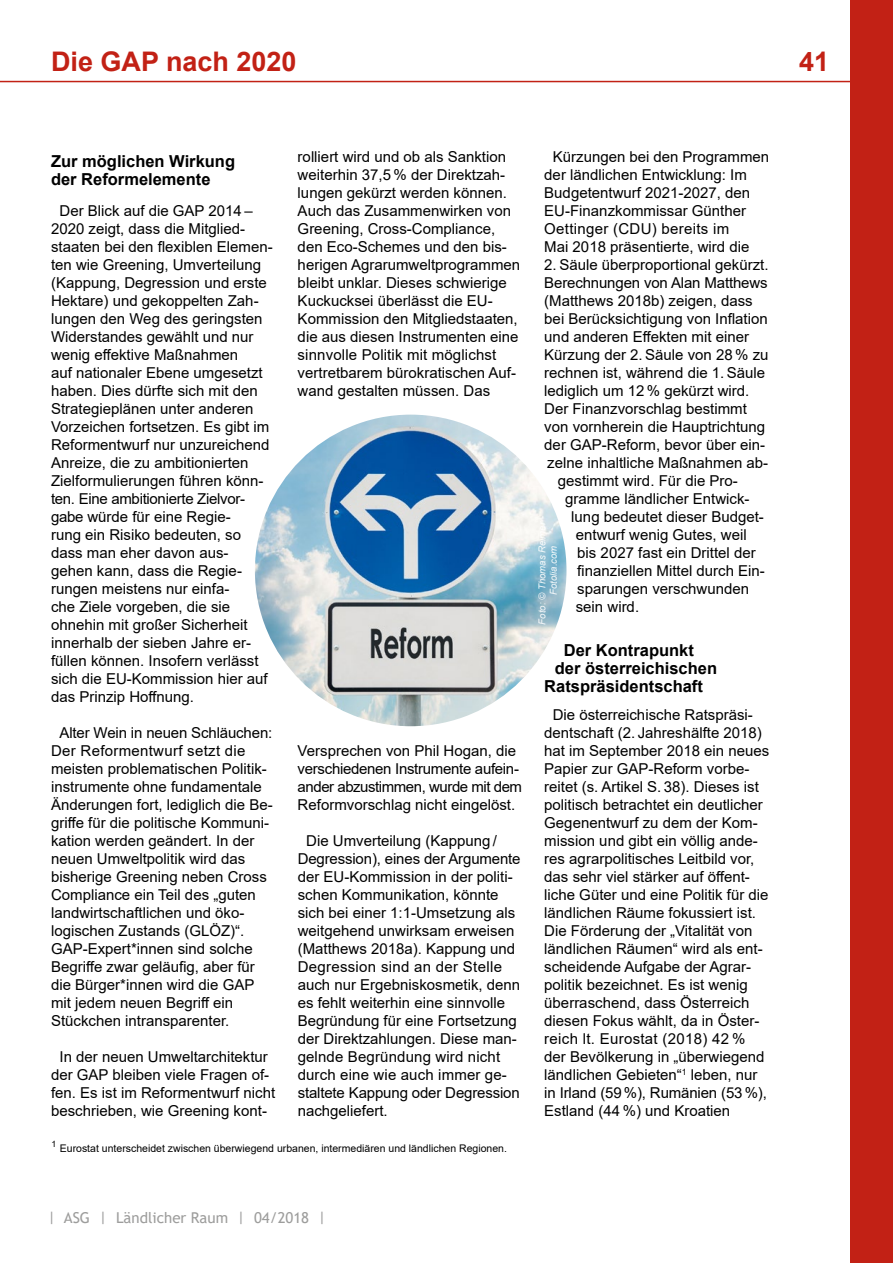
<style>
.page{position:relative;width:893px;height:1263px;background:#fff}
.page>*{position:absolute;margin:0;border:0;box-sizing:border-box;transform-origin:0 0}
.t1{font:700 27px "Arial";color:#c22115}
.t2{font:700 16.5px/18px "Arial";color:#000}
.t3{font:15px/18px "Arial";color:#000}
.t4{font:15px/18px "Arial";letter-spacing:-.02em;color:#000}
.t5{font:15px "Trebuchet MS";color:#9d9d9c}
.t6{font:10.5px "Arial";color:#000}
.t7{font:italic 9.6px/11.6px "Arial";color:#fff;text-align:center}
.t8{font:8.7px "Arial";color:#000}
</style>
<div class="page">
<div style="left:850px;top:0;width:43px;height:1263px;background:#c22115"></div>
<hr style="left:0;top:81px;width:893px;height:1px;background:#c22115">
<img style="left:255px;top:415px;width:311px;height:311px;border-radius:156px">
<h1 class="t1" style="left:51px;top:42px;width:247px">Die GAP nach 2020</h1>
<h1 class="t1" style="left:799px;top:42px;width:32px">41</h1>
<p class="t2" style="left:51px;top:152px;width:186px">Zur möglichen Wirkung der Reformelemente</p>
<p class="t3" style="left:51px;top:202px;width:223px;text-indent:9px">Der Blick auf die GAP 2014 –<br>2020 zeigt, dass die Mitglied&shy;staaten bei den flexiblen Elemen&shy;ten wie Greening, Umverteilung (Kappung, Degression und erste<br>Hektare) und gekoppelten Zah&shy;lungen den Weg des geringsten<br>Widerstandes gewählt und nur wenig effektive Maßnahmen<br>auf nationaler Ebene umgesetzt haben. Dies dürfte sich mit den<br>Strategieplänen unter anderen<br>Vorzeichen fortsetzen. Es gibt im<br>Reformentwurf nur unzureichend<br>Anreize, die zu ambitionierten<br>Zielformulierungen führen könn&shy;ten. Eine ambitionierte Zielvor&shy;gabe würde für eine Regie-<br>rung ein Risiko bedeuten, so dass man eher davon aus&shy;gehen kann, dass die Regie&shy;rungen meistens nur einfa-<br>che Ziele vorgeben, die sie ohnehin mit großer Sicherheit innerhalb der sieben Jahre er&shy;füllen können. Insofern verlässt sich die EU-Kommission hier auf das Prinzip Hoffnung.</p>
<p class="t3" style="left:51px;top:724px;width:223px;text-indent:9px">Alter Wein in neuen Schläuchen:<br>Der Reformentwurf setzt die meisten problematischen Politik&shy;instrumente ohne fundamentale<br>Änderungen fort, lediglich die Be&shy;griffe für die politische Kommuni&shy;kation werden geändert. In der neuen Umweltpolitik wird das bisherige Greening neben Cross<br>Compliance ein Teil des „guten landwirtschaftlichen und öko&shy;logischen Zustands (GLÖZ)“.<br>GAP-Expert*innen sind solche<br>Begriffe zwar geläufig, aber für die Bürger*innen wird die GAP mit jedem neuen Begriff ein<br>Stückchen intransparenter.</p>
<p class="t3" style="left:51px;top:1048px;width:226px;text-align:center">In der neuen Umweltarchitektur der GAP bleiben viele Fragen of&shy;fen. Es ist im Reformentwurf nicht beschrieben, wie Greening kont-</p>
<p class="t3" style="left:298px;top:148px;width:224px">rolliert wird und ob als Sanktion weiterhin 37,5 % der Direktzah&shy;lungen gekürzt werden können.<br>Auch das Zusammenwirken von<br>Greening, Cross-Compliance, den Eco-Schemes und den bis&shy;herigen Agrarumweltprogrammen bleibt unklar. Dieses schwierige<br>Kuckucksei überlässt die EU-<br>Kommission den Mitgliedstaaten, die aus diesen Instrumenten eine sinnvolle Politik mit möglichst vertretbarem bürokratischen Auf&shy;wand gestalten müssen. Das</p>
<p class="t4" style="left:298px;top:742px;width:226px">Versprechen von Phil Hogan, die verschiedenen Instrumente aufein&shy;ander abzustimmen, wurde mit dem Reformvorschlag nicht eingelöst.</p>
<p class="t3" style="left:298px;top:832px;width:224px;text-indent:8px">Die Umverteilung (Kappung /<br>Degression), eines der Argumente der EU-Kommission in der politi&shy;schen Kommunikation, könnte sich bei einer 1:1-Umsetzung als weitgehend unwirksam erweisen (Matthews 2018a). Kappung und<br>Degression sind an der Stelle auch nur Ergebniskosmetik, denn es fehlt weiterhin eine sinnvolle<br>Begründung für eine Fortsetzung der Direktzahlungen. Diese man&shy;gelnde Begründung wird nicht durch eine wie auch immer ge&shy;staltete Kappung oder Degression nachgeliefert.</p>
<p class="t8" style="left:51px;top:1138px;width:6px">1</p>
<p class="t6" style="left:60px;top:1141px;width:449px">Eurostat unterscheidet zwischen überwiegend urbanen, intermediären und ländlichen Regionen.</p>
<p class="t3" style="left:544px;top:148px;width:226px;text-indent:9px">Kürzungen bei den Programmen der ländlichen Entwicklung: Im<br>Budgetentwurf 2021-2027, den<br>EU-Finanzkommissar Günther<br>Oettinger (CDU) bereits im<br>Mai 2018 präsentierte, wird die</p>
<p class="t3" style="left:544px;top:256px;width:226px">2. Säule überproportional gekürzt.</p>
<p class="t3" style="left:544px;top:274px;width:225px">Berechnungen von Alan Matthews</p>
<p class="t3" style="left:544px;top:292px;width:210px">(Matthews 2018b) zeigen, dass</p>
<p class="t3" style="left:544px;top:310px;width:225px">bei Berücksichtigung von Inflation</p>
<p class="t3" style="left:544px;top:328px;width:206px">und anderen Effekten mit einer</p>
<p class="t3" style="left:544px;top:346px;width:226px">Kürzung der 2. Säule von 28 % zu</p>
<p class="t3" style="left:544px;top:364px;width:222px">rechnen ist, während die 1. Säule</p>
<p class="t3" style="left:544px;top:382px;width:207px">lediglich um 12 % gekürzt wird.</p>
<p class="t3" style="left:544px;top:400px;width:204px">Der Finanzvorschlag bestimmt</p>
<p class="t3" style="left:544px;top:418px;width:222px">von vornherein die Hauptrichtung</p>
<p class="t3" style="left:544px;top:436px;width:222px">der GAP-Reform, bevor über ein-</p>
<p class="t3" style="left:547px;top:454px;width:222px">zelne inhaltliche Maßnahmen ab-</p>
<p class="t3" style="left:558px;top:472px;width:182px">gestimmt wird. Für die Pro-</p>
<p class="t3" style="left:565px;top:490px;width:186px">gramme ländlicher Entwick-</p>
<p class="t3" style="left:571px;top:508px;width:193px">lung bedeutet dieser Budget-</p>
<p class="t3" style="left:576px;top:526px;width:172px">entwurf wenig Gutes, weil</p>
<p class="t3" style="left:577px;top:544px;width:180px">bis 2027 fast ein Drittel der</p>
<p class="t3" style="left:577px;top:562px;width:189px">finanziellen Mittel durch Ein-</p>
<p class="t3" style="left:577px;top:580px;width:173px">sparungen verschwunden</p>
<p class="t3" style="left:576px;top:598px;width:65px">sein wird.</p>
<p class="t2" style="left:564px;top:641px;width:132px">Der Kontrapunkt</p>
<p class="t2" style="left:555px;top:659px;width:164px">der österreichischen</p>
<p class="t2" style="left:544px;top:677px;width:160px">Ratspräsidentschaft</p>
<p class="t3" style="left:544px;top:706px;width:226px;text-indent:9px">Die österreichische Ratspräsi&shy;dentschaft (2. Jahreshälfte 2018) hat im September 2018 ein neues<br>Papier zur GAP-Reform vorbe&shy;reitet (s. Artikel S. 38). Dieses ist politisch betrachtet ein deutlicher<br>Gegenentwurf zu dem der Kom&shy;mission und gibt ein völlig ande&shy;res agrarpolitisches Leitbild vor, das sehr viel stärker auf öffent&shy;liche Güter und eine Politik für die ländlichen Räume fokussiert ist.<br>Die Förderung der „Vitalität von ländlichen Räumen“ wird als ent&shy;scheidende Aufgabe der Agrar&shy;politik bezeichnet. Es ist wenig überraschend, dass Österreich diesen Fokus wählt, da in Öster&shy;reich lt. Eurostat (2018) 42 % der Bevölkerung in „überwiegend ländlichen Gebieten“<sup>1</sup> leben, nur in Irland (59 %), Rumänien (53 %),<br>Estland (44 %) und Kroatien</p>
<p class="t7" style="left:536px;top:625px;width:110px;rotate:-90deg">Foto: © Thomas Reimer -<br>Fotolia.com</p>
<p class="t5" style="left:48px;top:1208px;width:280px">| ASG | Ländlicher Raum | 04/2018 |</p>
</div>
